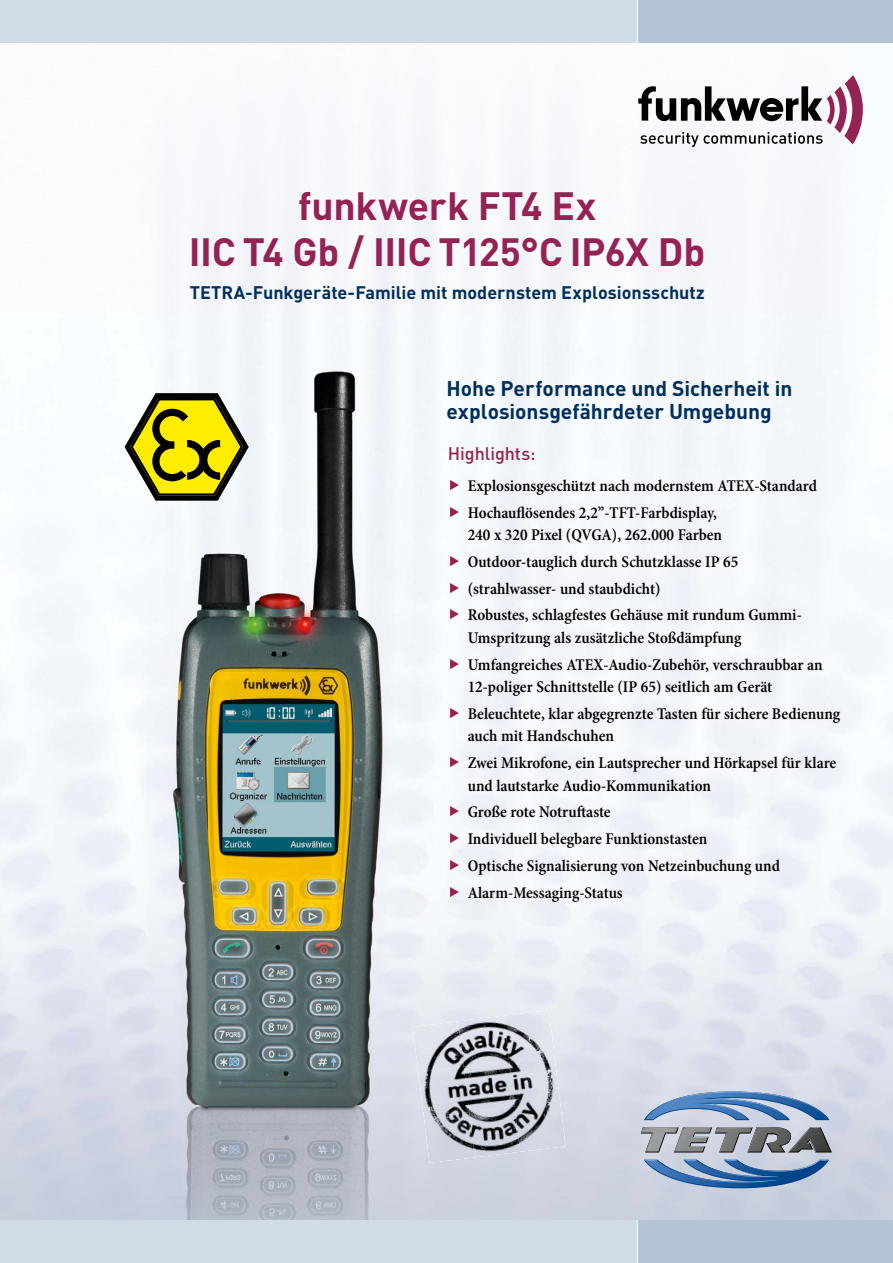
<style>
.page{position:relative;width:893px;height:1263px;background:#fff}
.page>*{position:absolute;margin:0;border:0;box-sizing:border-box;transform-origin:0 0}
.t1{font:700 39px/46.8px "DIN";letter-spacing:-.01em;color:#942255;text-align:center}
.t2{font:700 21px/22.5px "DIN";color:#002f5d}
.t3{font:700 18px "DIN";color:#002f5d}
.t4{font:500 18px "DIN";letter-spacing:-.005em;color:#942255}
.t5{font:600 condensed 16.5px/26.7px "Minion Pro";color:#000}
</style>
<div class="page">
<div style="left:156px;top:314px;width:686px;height:106px;background:#f4f8fb"></div>
<img style="left:209px;top:420px;width:633px;height:633px">
<img style="left:156px;top:501px;width:53px;height:719px">
<img style="left:209px;top:1053px;width:263px;height:167px">
<div style="left:468px;top:479px;width:349px;height:16px;background:#f5f6fb"></div>
<div style="left:468px;top:506px;width:249px;height:16px;background:#f4f5fa"></div>
<div style="left:468px;top:528px;width:254px;height:15px;background:#f4f5fa"></div>
<div style="left:468px;top:555px;width:270px;height:16px;background:#f4f6fa"></div>
<div style="left:469px;top:582px;width:190px;height:14px;background:#f3f5fa"></div>
<div style="left:468px;top:609px;width:333px;height:15px;background:#f4f6fa"></div>
<div style="left:468px;top:631px;width:273px;height:16px;background:#f3f5fa"></div>
<div style="left:468px;top:658px;width:355px;height:16px;background:#f3f5fa"></div>
<div style="left:469px;top:680px;width:303px;height:16px;background:#f4f5fa"></div>
<div style="left:468px;top:707px;width:372px;height:16px;background:#f3f5fa"></div>
<div style="left:468px;top:730px;width:146px;height:12px;background:#f6f7fb"></div>
<div style="left:468px;top:757px;width:368px;height:15px;background:#f2f4fa"></div>
<div style="left:468px;top:779px;width:243px;height:12px;background:#f3f5fa"></div>
<img style="left:468px;top:806px;width:142px;height:12px">
<div style="left:468px;top:833px;width:239px;height:15px;background:#f4f6fa"></div>
<div style="left:468px;top:859px;width:312px;height:16px;background:#f3f5fa"></div>
<img style="left:468px;top:886px;width:154px;height:16px">
<img style="left:413px;top:1021px;width:45px;height:51px">
<img style="left:458px;top:1015px;width:45px;height:51px">
<img style="left:503px;top:1010px;width:52px;height:51px">
<img style="left:418px;top:1066px;width:46px;height:52px">
<img style="left:464px;top:1061px;width:45px;height:51px">
<img style="left:509px;top:1055px;width:51px;height:51px">
<img style="left:424px;top:1112px;width:51px;height:51px">
<img style="left:469px;top:1106px;width:51px;height:51px">
<img style="left:515px;top:1101px;width:51px;height:51px">
<svg style="left:641px;top:1091px;width:191px;height:97px;background:#91a4be"></svg>
<img style="left:125px;top:393px;width:124px;height:108px">
<svg style="left:130px;top:398px;width:113px;height:98px"></svg>
<div style="left:0;top:0;width:893px;height:43px;background:#d1dbe6"></div>
<div style="left:638px;top:0;width:255px;height:43px;background:#b4c4d5"></div>
<hr style="left:637px;top:0;width:1px;height:43px;background:#fff">
<div style="left:0;top:1220px;width:893px;height:43px;background:#d1dbe6"></div>
<div style="left:638px;top:1220px;width:255px;height:43px;background:#b4c4d5"></div>
<hr style="left:637px;top:1220px;width:1px;height:43px;background:#fff">
<img style="left:638px;top:86px;width:2px;height:35px">
<svg style="left:640px;top:75px;width:223px;height:72px"></svg>
<svg style="left:450px;top:480px;width:9px;height:10px"></svg>
<svg style="left:450px;top:506px;width:9px;height:11px"></svg>
<svg style="left:450px;top:556px;width:9px;height:10px"></svg>
<svg style="left:450px;top:582px;width:9px;height:11px"></svg>
<svg style="left:450px;top:609px;width:9px;height:11px"></svg>
<svg style="left:450px;top:658px;width:9px;height:11px"></svg>
<svg style="left:450px;top:708px;width:9px;height:10px"></svg>
<svg style="left:450px;top:757px;width:9px;height:10px"></svg>
<svg style="left:450px;top:806px;width:9px;height:11px"></svg>
<svg style="left:450px;top:833px;width:9px;height:10px"></svg>
<svg style="left:450px;top:860px;width:9px;height:10px"></svg>
<svg style="left:450px;top:886px;width:9px;height:11px"></svg>
<h1 class="t1" style="left:189px;top:187px;width:518px">funkwerk FT4 Ex<br>IIC T4 Gb / IIIC T125°C IP6X Db</h1>
<p class="t3" style="left:190px;top:286px;width:516px">TETRA-Funkgeräte-Familie mit modernstem Explosionsschutz</p>
<p class="t2" style="left:446px;top:380px;width:347px">Hohe Performance und Sicherheit in explosionsgefährdeter Umgebung</p>
<p class="t4" style="left:448px;top:447px;width:89px">Highlights:</p>
<p class="t5" style="left:468px;top:474px;width:351px">Explosionsgeschützt nach modernstem ATEX-Standard<br>Hochauflösendes 2,2’’-TFT-Farbdisplay,</p>
<p class="t5" style="left:468px;top:523px;width:336px">240 x 320 Pixel (QVGA), 262.000 Farben Outdoor-tauglich durch Schutzklasse IP 65 (strahlwasser- und staubdicht)<br>Robustes, schlagfestes Gehäuse mit rundum Gummi-</p>
<p class="t5" style="left:468px;top:626px;width:356px">Umspritzung als zusätzliche Stoßdämpfung<br>Umfangreiches ATEX-Audio-Zubehör, verschraubbar an</p>
<p class="t5" style="left:468px;top:675px;width:374px">12-poliger Schnittstelle (IP 65) seitlich am Gerät<br>Beleuchtete, klar abgegrenzte Tasten für sichere Bedienung</p>
<p class="t5" style="left:468px;top:724px;width:370px">auch mit Handschuhen<br>Zwei Mikrofone, ein Lautsprecher und Hörkapsel für klare</p>
<p class="t5" style="left:468px;top:773px;width:314px">und lautstarke Audio-Kommunikation<br>Große rote Notruftaste<br>Individuell belegbare Funktionstasten<br>Optische Signalisierung von Netzeinbuchung und Alarm-Messaging-Status</p>
</div>
